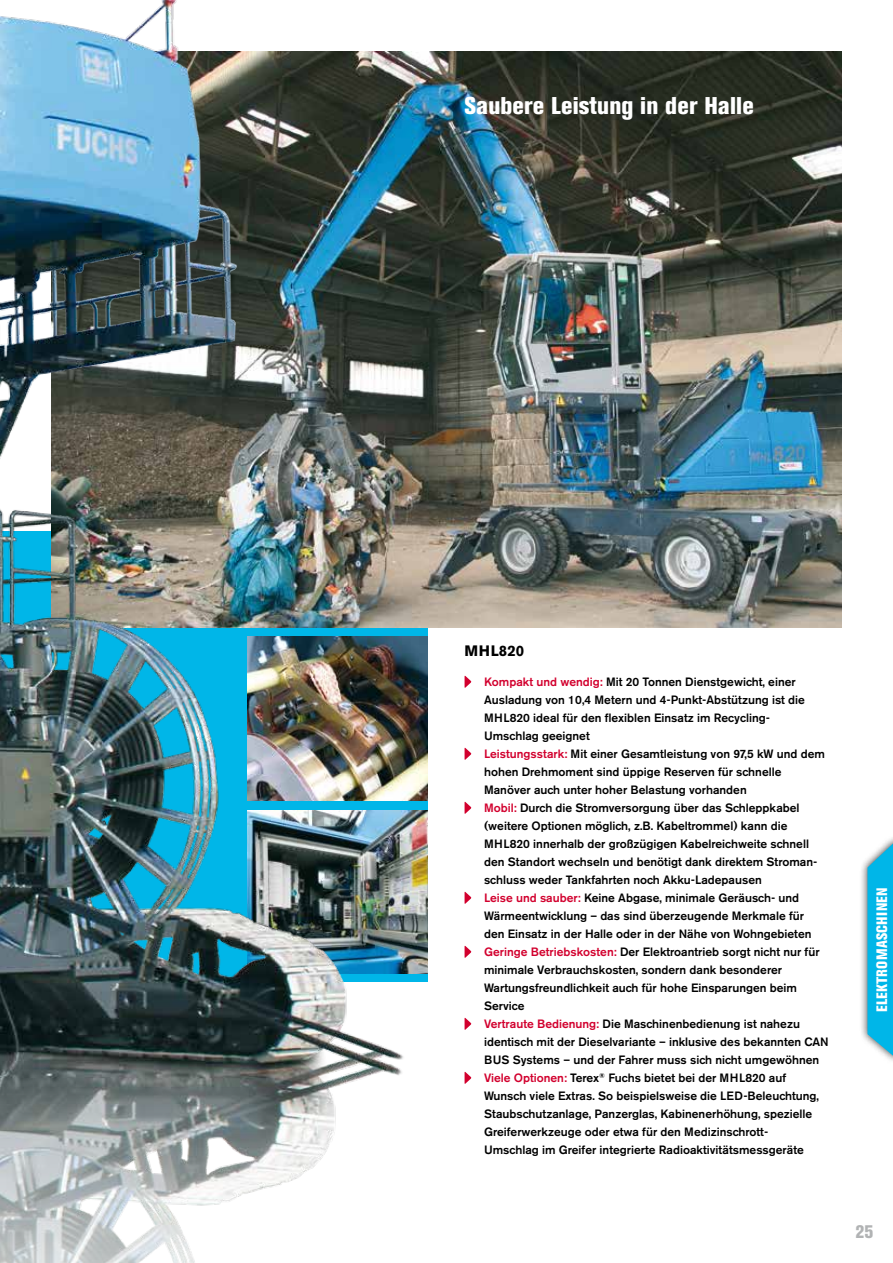
<style>
.page{position:relative;width:893px;height:1263px;background:#fff}
.page>*{position:absolute;margin:0;border:0;box-sizing:border-box;transform-origin:0 0}
.t1{font:800 condensed 24px "Akzidenz Grotesk BE";letter-spacing:.005em;color:#fff}
.t2{font:800 condensed 18px "Akzidenz Grotesk BE";color:#b1b3b4}
.t3{font:800 condensed 15px "Akzidenz Grotesk BE";letter-spacing:.02em;color:#fff}
.t4{font:700 15px "Akzidenz Grotesk BE";color:#000}
.t5{font:500 12px/18px "Akzidenz Grotesk BE";color:#000}
.s1{color:#d2002e}
</style>
<div class="page">
<img style="left:422px;top:811px;width:5px;height:163px">
<img style="left:422px;top:636px;width:6px;height:164px">
<img style="left:422px;top:51px;width:420px;height:576px">
<img style="left:0;top:0;width:422px;height:1263px">
<div style="left:859px;top:835px;width:34px;height:229px;background:#000;opacity:.75"></div>
<svg style="left:867px;top:843px;width:26px;height:212px;background:#1abae5"></svg>
<svg style="left:465px;top:675px;width:7px;height:13px"></svg>
<svg style="left:465px;top:747px;width:7px;height:13px"></svg>
<svg style="left:465px;top:801px;width:7px;height:13px"></svg>
<svg style="left:465px;top:891px;width:7px;height:13px"></svg>
<svg style="left:465px;top:946px;width:7px;height:12px"></svg>
<svg style="left:465px;top:1018px;width:7px;height:12px"></svg>
<svg style="left:465px;top:1072px;width:7px;height:12px"></svg>
<h1 class="t1" style="left:465px;top:92px;width:291px">Saubere Leistung in der Halle</h1>
<p class="t4" style="left:465px;top:642px;width:61px">MHL820</p>
<p class="t5" style="left:484px;top:673px;width:346px"><span class="s1">Kompakt und wendig:</span> Mit 20 Tonnen Dienstgewicht, einer Ausladung von 10,4 Metern und 4-Punkt-Abstützung ist die MHL820 ideal für den flexiblen Einsatz im Recycling-<br>Umschlag geeignet<br><span class="s1">Leistungsstark:</span> Mit einer Gesamtleistung von 97,5 kW und dem hohen Drehmoment sind üppige Reserven für schnelle Manöver auch unter hoher Belastung vorhanden<br><span class="s1">Mobil:</span> Durch die Stromversorgung über das Schleppkabel (weitere Optionen möglich, z.B. Kabeltrommel) kann die MHL820 innerhalb der großzügigen Kabelreichweite schnell den Standort wechseln und benötigt dank direktem Stroman&shy;schluss weder Tankfahrten noch Akku-Ladepausen<br><span class="s1">Leise und sauber:</span> Keine Abgase, minimale Geräusch- und Wärmeentwicklung – das sind überzeugende Merkmale für<br>den Einsatz in der Halle oder in der Nähe von Wohngebieten <span class="s1">Geringe Betriebskosten:</span> Der Elektroantrieb sorgt nicht nur für minimale Verbrauchskosten, sondern dank besonderer Wartungsfreundlichkeit auch für hohe Einsparungen beim Service<br><span class="s1">Vertraute Bedienung:</span> Die Maschinenbedienung ist nahezu identisch mit der Dieselvariante – inklusive des bekannten CAN BUS Systems – und der Fahrer muss sich nicht umgewöhnen <span class="s1">Viele Optionen:</span> Terex<sup>®</sup> Fuchs bietet bei der MHL820 auf Wunsch viele Extras. So beispielsweise die LED-Beleuchtung, Staubschutzanlage, Panzerglas, Kabinenerhöhung, spezielle Greiferwerkzeuge oder etwa für den Medizinschrott-<br>Umschlag im Greifer integrierte Radioaktivitätsmessgeräte</p>
<p class="t3" style="left:873px;top:1012px;width:126px;rotate:-90deg">ELEKTROMASCHINEN</p>
<h2 class="t2" style="left:855px;top:1221px;width:19px">25</h2>
</div>
